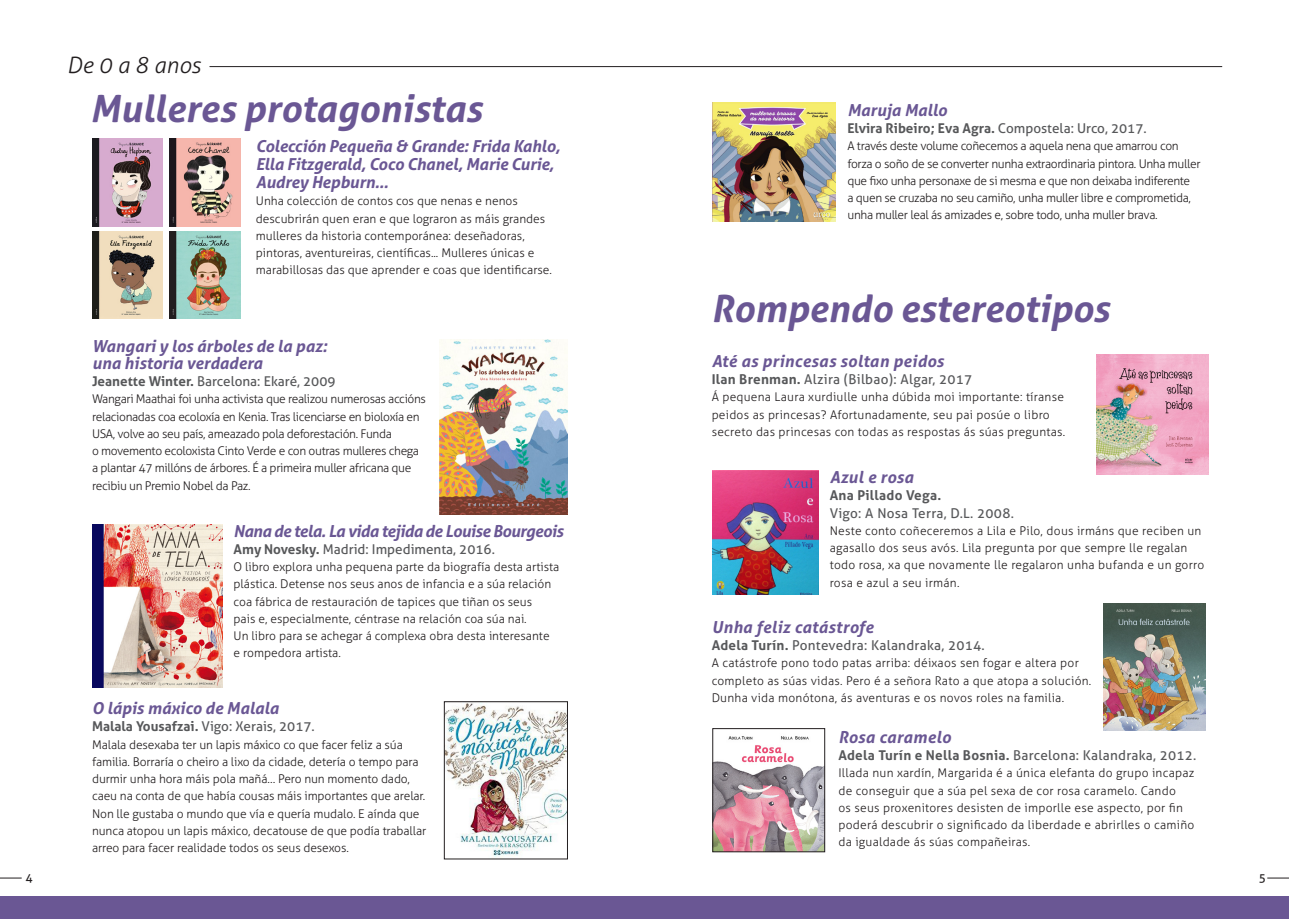
<style>
.page{position:relative;width:1289px;height:919px;background:#fff}
.page>*{position:absolute;margin:0;border:0;box-sizing:border-box;transform-origin:0 0}
.t1{font:italic 700 37.5px "Aller";color:#6a5794}
.t2{font:italic 300 22.5px "Aller";color:#231f20}
.t3{font:italic 700 16.5px/18px "Aller";color:#6a5794}
.t4{font:italic 700 16.5px "Aller";letter-spacing:.02em;color:#6a5794}
.t5{font:italic 700 16.5px "Aller";letter-spacing:-.03em;color:#6a5794}
.t6{font:13.5px/17.2px "Aller";letter-spacing:.015em;color:#57585a}
.t7{font:700 13.5px "Aller";color:#57585a}
.t8{font:300 12px/17.2px "Aller";color:#231f20}
.t9{font:300 12px/17.2px "Aller";letter-spacing:.02em;color:#231f20}
.t10{font:300 12px/17.2px "Aller";letter-spacing:-.03em;color:#231f20}
.t11{font:12px "Aller";color:#231f20}
.s1{font-weight:700}
.s2{font-weight:400}
</style>
<div class="page">
<svg style="left:0;top:877px;width:22px;height:1px"></svg>
<svg style="left:1267px;top:877px;width:21px;height:1px"></svg>
<hr style="left:209px;top:66px;width:1013px;height:1px;background:#231f20">
<img style="left:92px;top:139px;width:71px;height:87px">
<img style="left:92px;top:231px;width:71px;height:87px">
<img style="left:169px;top:139px;width:71px;height:87px">
<img style="left:169px;top:231px;width:71px;height:87px">
<img style="left:439px;top:339px;width:128px;height:175px">
<img style="left:93px;top:524px;width:129px;height:163px">
<img style="left:446px;top:703px;width:119px;height:153px">
<div style="left:444px;top:701px;width:123px;height:157px;border:1px solid #231f20"></div>
<div style="left:0;top:896px;width:1288px;height:22px;background:#6a5794"></div>
<img style="left:712px;top:102px;width:123px;height:119px">
<img style="left:1096px;top:354px;width:112px;height:120px">
<img style="left:712px;top:471px;width:106px;height:123px">
<img style="left:1103px;top:603px;width:101px;height:127px">
<img style="left:714px;top:736px;width:108px;height:113px">
<div style="left:712px;top:728px;width:112px;height:123px;border:1px solid #231f20"></div>
<p class="t2" style="left:67px;top:51px;width:135px">De 0 a 8 anos</p>
<p class="t1" style="left:90px;top:86px;width:394px">Mulleres protagonistas</p>
<p class="t3" style="left:256px;top:137px;width:306px">Colección Pequeña &amp; Grande: Frida Kahlo,<br>Ella Fitzgerald, Coco Chanel, Marie Curie,<br>Audrey Hepburn…</p>
<p class="t8" style="left:256px;top:192px;width:297px">Unha colección de contos cos que nenas e nenos descubrirán quen eran e que lograron as máis grandes mulleres da historia contemporánea: deseñadoras, pintoras, aventureiras, científicas... Mulleres únicas e marabillosas das que aprender e coas que identificarse.</p>
<p class="t3" style="left:92px;top:337px;width:237px;line-height:17.2px">Wangari y los árboles de la paz: una historia verdadera</p>
<p class="t6" style="left:92px;top:372px;width:245px"><span class="s1">Jeanette Winter.</span> Barcelona: Ekaré, 2009</p>
<p class="t10" style="left:92px;top:390px;width:335px">Wangari Maathai foi unha activista que realizou numerosas accións relacionadas coa ecoloxía en Kenia. Tras licenciarse en bioloxía en USA, volve ao seu país, ameazado pola deforestación. Funda<br>o movemento ecoloxista Cinto Verde e con outras mulleres chega a plantar 47 millóns de árbores. É a primeira muller africana que recibiu un Premio Nobel da Paz.</p>
<p class="t5" style="left:233px;top:520px;width:331px">Nana de tela. La vida tejida de Louise Bourgeois</p>
<p class="t6" style="left:233px;top:540px;width:263px"><span class="s1">Amy Novesky.</span> Madrid: Impedimenta, 2016.</p>
<p class="t8" style="left:233px;top:558px;width:327px">O libro explora unha pequena parte da biografía desta artista plástica. Detense nos seus anos de infancia e a súa relación coa fábrica de restauración de tapices que tiñan os seus<br>pais e, especialmente, céntrase na relación coa súa nai.<br>Un libro para se achegar á complexa obra desta interesante<br>e rompedora artista.</p>
<p class="t3" style="left:92px;top:699px;width:188px">O lápis máxico de Malala</p>
<p class="t6" style="left:92px;top:718px;width:224px"><span class="s1">Malala Yousafzai.</span> Vigo: Xerais, 2017.</p>
<p class="t8" style="left:92px;top:735px;width:336px">Malala desexaba ter un lapis máxico co que facer feliz a súa familia. Borraría o cheiro a lixo da cidade, detería o tempo para durmir unha hora máis pola mañá… Pero nun momento dado, caeu na conta de que había cousas máis importantes que arelar.<br>Non lle gustaba o mundo que vía e quería mudalo. E aínda que nunca atopou un lapis máxico, decatouse de que podía traballar arreo para facer realidade todos os seus desexos.</p>
<p class="t3" style="left:847px;top:101px;width:101px">Maruja Mallo</p>
<p class="t7" style="left:847px;top:120px;width:301px">Elvira Ribeiro; Eva Agra. <span class="s2">Compostela: Urco, 2017.</span></p>
<p class="t10" style="left:847px;top:137px;width:354px">A través deste volume coñecemos a aquela nena que amarrou con forza o soño de se converter nunha extraordinaria pintora. Unha muller que fixo unha personaxe de si mesma e que non deixaba indiferente<br>a quen se cruzaba no seu camiño, unha muller libre e comprometida, unha muller leal ás amizades e, sobre todo, unha muller brava.</p>
<p class="t1" style="left:711px;top:285px;width:399px">Rompendo estereotipos</p>
<p class="t4" style="left:711px;top:350px;width:234px">Até as princesas soltan peidos</p>
<p class="t6" style="left:711px;top:370px;width:262px"><span class="s1">Ilan Brenman.</span> Alzira (Bilbao): Algar, 2017</p>
<p class="t9" style="left:711px;top:388px;width:355px">Á pequena Laura xurdiulle unha dúbida moi importante: tíranse peidos as princesas? Afortunadamente, seu pai posúe o libro secreto das princesas con todas as respostas ás súas preguntas.</p>
<p class="t4" style="left:829px;top:467px;width:85px">Azul e rosa</p>
<p class="t6" style="left:829px;top:487px;width:186px"><span class="s1">Ana Pillado Vega.<br></span>Vigo: A Nosa Terra, D.L. 2008.</p>
<p class="t9" style="left:829px;top:522px;width:376px">Neste conto coñeceremos a Lila e Pilo, dous irmáns que reciben un agasallo dos seus avós. Lila pregunta por que sempre lle regalan todo rosa, xa que novamente lle regalaron unha bufanda e un gorro rosa e azul a seu irmán.</p>
<p class="t4" style="left:711px;top:616px;width:163px">Unha feliz catástrofe</p>
<p class="t6" style="left:711px;top:636px;width:274px"><span class="s1">Adela Turín.</span> Pontevedra: Kalandraka, 2014.</p>
<p class="t9" style="left:711px;top:654px;width:381px">A catástrofe pono todo patas arriba: déixaos sen fogar e altera por completo as súas vidas. Pero é a señora Rato a que atopa a solución.<br>Dunha vida monótona, ás aventuras e os novos roles na familia.</p>
<p class="t4" style="left:838px;top:726px;width:114px">Rosa caramelo</p>
<p class="t6" style="left:838px;top:746px;width:359px"><span class="s1">Adela Turín e Nella Bosnia.</span> Barcelona: Kalandraka, 2012.</p>
<p class="t9" style="left:838px;top:764px;width:357px">Illada nun xardín, Margarida é a única elefanta do grupo incapaz de conseguir que a súa pel sexa de cor rosa caramelo. Cando<br>os seus proxenitores desisten de imporlle ese aspecto, por fin poderá descubrir o significado da liberdade e abrirlles o camiño da igualdade ás súas compañeiras.</p>
<p class="t11" style="left:26px;top:870px;width:9px">4</p>
<p class="t11" style="left:1258px;top:870px;width:9px">5</p>
</div>
